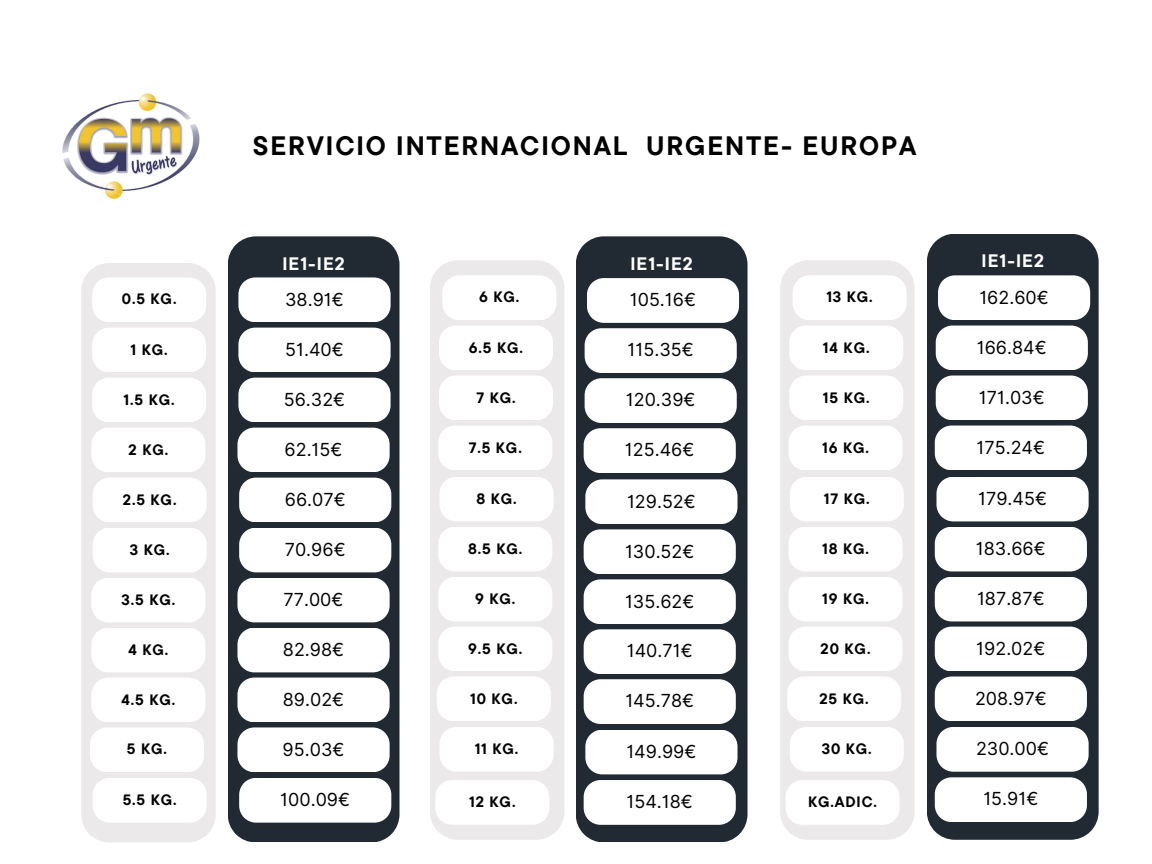
<style>
.page{position:relative;width:1152px;height:864px;background:#fff}
.page>*{position:absolute;margin:0;border:0;box-sizing:border-box;transform-origin:0 0}
.t1{font:700 26.55px "TT Commons Pro";letter-spacing:.07em;color:#000}
.t2{font:18px "Inter";color:#000}
.t3{font:700 18px "TT Commons Pro";letter-spacing:.06em;color:#fff}
.t4{font:700 15px "TT Commons Pro";letter-spacing:.06em;color:#000}
</style>
<div class="page">
<svg style="left:228px;top:236px;width:172px;height:606px;background:#2d353d"></svg>
<div style="left:81px;top:263px;width:135px;height:579px;background:#ece9eb"></div>
<svg style="left:92px;top:277px;width:114px;height:45px"></svg>
<svg style="left:92px;top:328px;width:114px;height:44px"></svg>
<svg style="left:92px;top:378px;width:114px;height:44px"></svg>
<svg style="left:238px;top:240px;width:153px;height:82px"></svg>
<svg style="left:238px;top:328px;width:153px;height:44px"></svg>
<svg style="left:238px;top:378px;width:153px;height:44px"></svg>
<img style="left:62px;top:93px;width:138px;height:106px">
<svg style="left:91px;top:428px;width:114px;height:44px"></svg>
<svg style="left:237px;top:428px;width:153px;height:44px"></svg>
<svg style="left:93px;top:478px;width:114px;height:44px"></svg>
<svg style="left:239px;top:478px;width:152px;height:44px"></svg>
<svg style="left:93px;top:528px;width:114px;height:44px"></svg>
<svg style="left:239px;top:528px;width:152px;height:44px"></svg>
<svg style="left:91px;top:578px;width:114px;height:44px"></svg>
<svg style="left:237px;top:578px;width:153px;height:44px"></svg>
<svg style="left:91px;top:628px;width:114px;height:44px"></svg>
<svg style="left:237px;top:628px;width:153px;height:44px"></svg>
<svg style="left:90px;top:678px;width:115px;height:94px"></svg>
<svg style="left:237px;top:678px;width:153px;height:94px"></svg>
<svg style="left:93px;top:778px;width:114px;height:45px"></svg>
<svg style="left:239px;top:778px;width:152px;height:45px"></svg>
<div style="left:430px;top:260px;width:134px;height:580px;background:#ece9eb"></div>
<svg style="left:442px;top:275px;width:114px;height:45px"></svg>
<svg style="left:439px;top:326px;width:114px;height:44px"></svg>
<svg style="left:439px;top:376px;width:114px;height:44px"></svg>
<svg style="left:438px;top:426px;width:114px;height:44px"></svg>
<svg style="left:440px;top:477px;width:114px;height:44px"></svg>
<svg style="left:438px;top:527px;width:114px;height:44px"></svg>
<svg style="left:438px;top:627px;width:114px;height:44px"></svg>
<svg style="left:438px;top:577px;width:114px;height:44px"></svg>
<svg style="left:437px;top:677px;width:114px;height:44px"></svg>
<svg style="left:440px;top:727px;width:114px;height:45px"></svg>
<svg style="left:576px;top:236px;width:172px;height:606px;background:#303740"></svg>
<svg style="left:584px;top:240px;width:155px;height:233px"></svg>
<svg style="left:584px;top:479px;width:154px;height:245px"></svg>
<svg style="left:585px;top:730px;width:153px;height:44px"></svg>
<svg style="left:435px;top:780px;width:114px;height:45px"></svg>
<svg style="left:584px;top:780px;width:152px;height:45px"></svg>
<div style="left:780px;top:260px;width:135px;height:580px;background:#ece9eb"></div>
<svg style="left:793px;top:275px;width:114px;height:45px"></svg>
<svg style="left:789px;top:326px;width:114px;height:44px"></svg>
<svg style="left:789px;top:376px;width:114px;height:44px"></svg>
<svg style="left:789px;top:426px;width:114px;height:44px"></svg>
<svg style="left:790px;top:477px;width:114px;height:44px"></svg>
<svg style="left:789px;top:527px;width:114px;height:44px"></svg>
<svg style="left:789px;top:627px;width:114px;height:44px"></svg>
<svg style="left:789px;top:577px;width:114px;height:44px"></svg>
<svg style="left:787px;top:677px;width:114px;height:44px"></svg>
<svg style="left:790px;top:727px;width:114px;height:45px"></svg>
<svg style="left:786px;top:780px;width:114px;height:45px"></svg>
<svg style="left:927px;top:234px;width:172px;height:606px;background:#2d353d"></svg>
<svg style="left:937px;top:237px;width:153px;height:83px"></svg>
<svg style="left:936px;top:326px;width:152px;height:44px"></svg>
<svg style="left:936px;top:376px;width:152px;height:44px"></svg>
<svg style="left:935px;top:426px;width:152px;height:44px"></svg>
<svg style="left:936px;top:477px;width:153px;height:44px"></svg>
<svg style="left:935px;top:527px;width:152px;height:44px"></svg>
<svg style="left:935px;top:627px;width:152px;height:44px"></svg>
<svg style="left:935px;top:577px;width:152px;height:44px"></svg>
<svg style="left:935px;top:677px;width:152px;height:44px"></svg>
<svg style="left:935px;top:727px;width:154px;height:95px"></svg>
<p class="t1" style="left:253px;top:128px;width:665px">SERVICIO INTERNACIONAL URGENTE- EUROPA</p>
<h1 class="t4" style="left:122px;top:289px;width:56px">0.5 KG.</h1>
<p class="t4" style="left:131px;top:340px;width:39px">1 KG.</p>
<p class="t4" style="left:124px;top:390px;width:53px">1.5 KG.</p>
<p class="t3" style="left:282px;top:252px;width:64px">IE1-IE2</p>
<p class="t2" style="left:285px;top:288px;width:60px">38.91€</p>
<p class="t2" style="left:285px;top:338px;width:60px">51.40€</p>
<p class="t2" style="left:284px;top:388px;width:63px">56.32€</p>
<p class="t4" style="left:129px;top:440px;width:41px">2 KG.</p>
<p class="t2" style="left:285px;top:438px;width:59px">62.15€</p>
<p class="t4" style="left:123px;top:490px;width:55px">2.5 KG.</p>
<p class="t2" style="left:285px;top:488px;width:62px">66.07€</p>
<h2 class="t4" style="left:130px;top:540px;width:41px">3 KG.</h2>
<h3 class="t2" style="left:285px;top:538px;width:62px">70.96€</h3>
<h3 class="t4" style="left:122px;top:590px;width:55px">3.5 KG.</h3>
<h3 class="t2" style="left:284px;top:588px;width:61px">77.00€</h3>
<h3 class="t4" style="left:128px;top:640px;width:41px">4 KG.</h3>
<h3 class="t2" style="left:283px;top:638px;width:63px">82.98€</h3>
<h3 class="t4" style="left:122px;top:690px;width:55px">4.5 KG.</h3>
<h3 class="t2" style="left:283px;top:688px;width:63px">89.02€</h3>
<h3 class="t4" style="left:127px;top:739px;width:42px">5 KG.</h3>
<h3 class="t2" style="left:283px;top:738px;width:63px">95.03€</h3>
<h3 class="t4" style="left:123px;top:790px;width:55px">5.5 KG.</h3>
<h3 class="t2" style="left:280px;top:789px;width:71px">100.09€</h3>
<p class="t4" style="left:479px;top:287px;width:42px">6 KG.</p>
<p class="t4" style="left:469px;top:338px;width:56px">6.5 KG.</p>
<p class="t4" style="left:476px;top:388px;width:41px">7 KG.</p>
<p class="t4" style="left:469px;top:438px;width:55px">7.5 KG.</p>
<p class="t4" style="left:476px;top:489px;width:42px">8 KG.</p>
<p class="t4" style="left:468px;top:539px;width:56px">8.5 KG.</p>
<p class="t3" style="left:630px;top:252px;width:64px">IE1-IE2</p>
<h2 class="t2" style="left:630px;top:289px;width:68px">105.16€</h2>
<h3 class="t2" style="left:628px;top:339px;width:68px">115.35€</h3>
<h3 class="t2" style="left:626px;top:389px;width:71px">120.39€</h3>
<h3 class="t2" style="left:625px;top:439px;width:71px">125.46€</h3>
<h3 class="t2" style="left:627px;top:490px;width:70px">129.52€</h3>
<h3 class="t2" style="left:625px;top:540px;width:71px">130.52€</h3>
<p class="t4" style="left:826px;top:287px;width:48px">13 KG.</p>
<p class="t4" style="left:823px;top:338px;width:48px">14 KG.</p>
<p class="t4" style="left:823px;top:388px;width:48px">15 KG.</p>
<p class="t4" style="left:822px;top:438px;width:48px">16 KG.</p>
<p class="t4" style="left:824px;top:489px;width:47px">17 KG.</p>
<p class="t4" style="left:822px;top:539px;width:48px">18 KG.</p>
<p class="t4" style="left:475px;top:589px;width:42px">9 KG.</p>
<h3 class="t2" style="left:625px;top:590px;width:71px">135.62€</h3>
<p class="t4" style="left:822px;top:589px;width:48px">19 KG.</p>
<p class="t4" style="left:468px;top:639px;width:56px">9.5 KG.</p>
<h3 class="t2" style="left:627px;top:640px;width:67px">140.71€</h3>
<p class="t4" style="left:821px;top:639px;width:51px">20 KG.</p>
<p class="t4" style="left:470px;top:689px;width:49px">10 KG.</p>
<p class="t4" style="left:475px;top:739px;width:45px">11 KG.</p>
<h3 class="t2" style="left:625px;top:690px;width:70px">145.78€</h3>
<h3 class="t2" style="left:626px;top:740px;width:72px">149.99€</h3>
<p class="t4" style="left:820px;top:689px;width:51px">25 KG.</p>
<p class="t4" style="left:822px;top:739px;width:51px">30 KG.</p>
<h3 class="t4" style="left:469px;top:792px;width:48px">12 KG.</h3>
<h3 class="t2" style="left:627px;top:791px;width:68px">154.18€</h3>
<p class="t4" style="left:808px;top:792px;width:70px">KG.ADIC.</p>
<h2 class="t3" style="left:982px;top:249px;width:64px">IE1-IE2</h2>
<h3 class="t2" style="left:979px;top:286px;width:71px">162.60€</h3>
<h3 class="t2" style="left:977px;top:336px;width:71px">166.84€</h3>
<h3 class="t2" style="left:979px;top:386px;width:67px">171.03€</h3>
<h3 class="t2" style="left:977px;top:436px;width:70px">175.24€</h3>
<h3 class="t2" style="left:978px;top:488px;width:70px">179.45€</h3>
<h3 class="t2" style="left:976px;top:538px;width:71px">183.66€</h3>
<h3 class="t2" style="left:977px;top:588px;width:69px">187.87€</h3>
<h3 class="t2" style="left:976px;top:637px;width:71px">192.02€</h3>
<h3 class="t2" style="left:975px;top:687px;width:73px">208.97€</h3>
<h3 class="t2" style="left:976px;top:738px;width:75px">230.00€</h3>
<h3 class="t2" style="left:983px;top:788px;width:56px">15.91€</h3>
</div>
